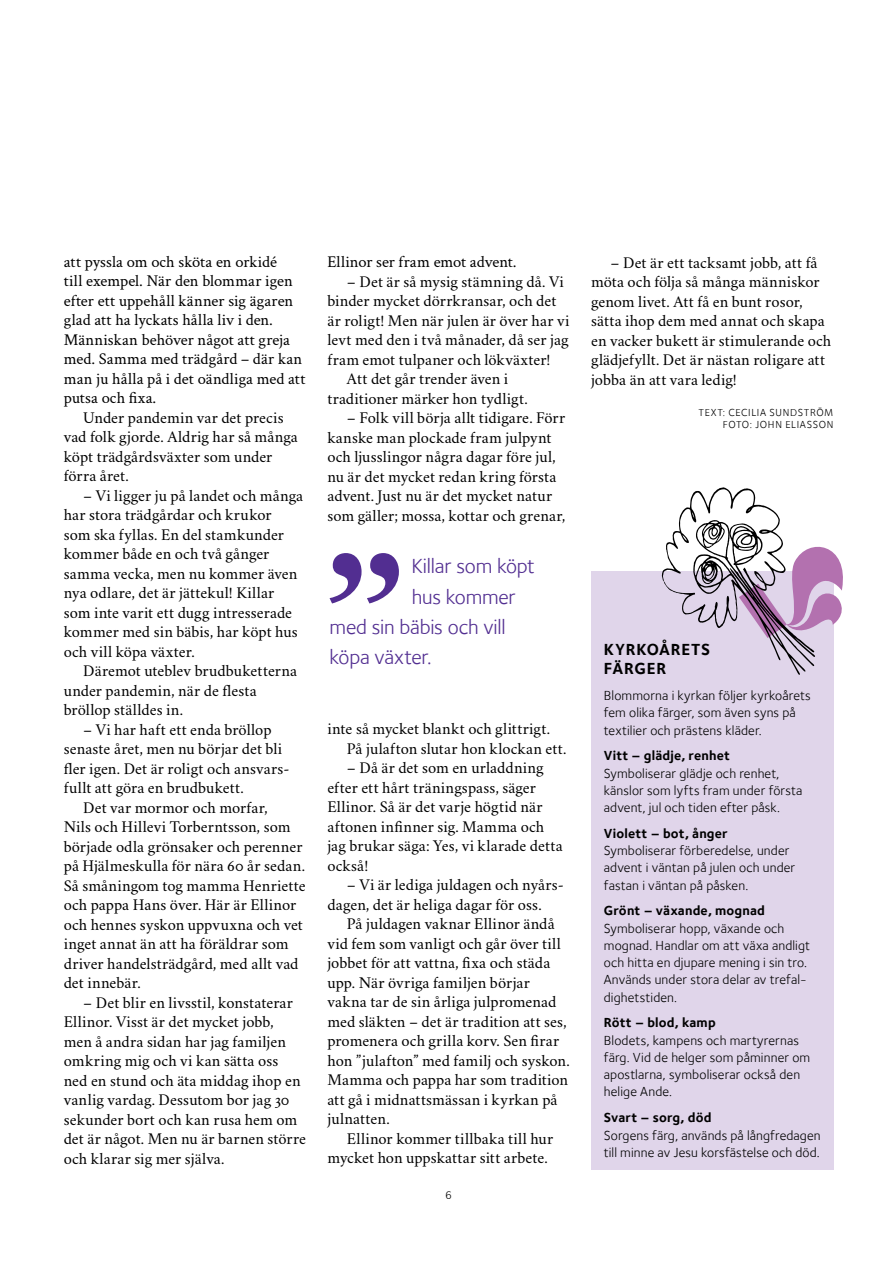
<style>
.page{position:relative;width:893px;height:1263px;background:#fff}
.page>*{position:absolute;margin:0;border:0;box-sizing:border-box;transform-origin:0 0}
.t1{font:21px "Foundry Sterling Book OSF";letter-spacing:-.01em;color:#522e91}
.t2{font:16.5px/19.5px "Crimson Svk 2.0";letter-spacing:.005em;color:#000}
.t3{font:16.5px/19.5px "Crimson Svk";letter-spacing:.005em;color:#000}
.t4{font:16.5px/19.5px "Foundry Sterling Bold OSF";letter-spacing:.045em;color:#000}
.t5{font:13.5px/17.2px "Foundry Sterling Book OSF";letter-spacing:.01em;color:#000}
.t6{font:700 13.5px "Foundry Sterling";letter-spacing:.015em;color:#000}
.t7{font:12px "Foundry Sterling Book OSF";color:#000}
.t8{font:10.5px/12px "Foundry Sterling Book OSF";letter-spacing:.065em;color:#000;text-align:right}
</style>
<div class="page">
<svg style="left:330px;top:553px;width:69px;height:50px"></svg>
<div style="left:591px;top:571px;width:242px;height:598px;background:#e0d5ea"></div>
<svg style="left:662px;top:487px;width:181px;height:188px"></svg>
<p class="t3" style="left:64px;top:251px;width:243px">att pyssla om och sköta en orkidé<br>till exempel. När den blommar igen efter ett uppehåll känner sig ägaren glad att ha lyckats hålla liv i den.<br>Människan behöver något att greja med. Samma med trädgård – där kan man ju hålla på i det oändliga med att putsa och fixa.</p>
<p class="t2" style="left:64px;top:407px;width:236px;text-indent:20px">Under pandemin var det precis vad folk gjorde. Aldrig har så många köpt trädgårdsväxter som under förra året.</p>
<p class="t2" style="left:64px;top:485px;width:241px;text-indent:20px">– Vi ligger ju på landet och många har stora trädgårdar och krukor<br>som ska fyllas. En del stamkunder kommer både en och två gånger samma vecka, men nu kommer även nya odlare, det är jättekul! Killar som inte varit ett dugg intresserade kommer med sin bäbis, har köpt hus och vill köpa växter.</p>
<p class="t2" style="left:64px;top:660px;width:235px;text-indent:20px">Däremot uteblev brudbuketterna under pandemin, när de flesta bröllop ställdes in.</p>
<p class="t2" style="left:64px;top:719px;width:227px;text-indent:20px">– Vi har haft ett enda bröllop senaste året, men nu börjar det bli fler igen. Det är roligt och ansvars&shy;fullt att göra en brudbukett.</p>
<p class="t2" style="left:64px;top:797px;width:244px;text-indent:20px">Det var mormor och morfar,<br>Nils och Hillevi Torberntsson, som började odla grönsaker och perenner på Hjälmeskulla för nära 60 år sedan.<br>Så småningom tog mamma Henriette och pappa Hans över. Här är Ellinor och hennes syskon uppvuxna och vet inget annat än att ha föräldrar som driver handelsträdgård, med allt vad det innebär.</p>
<p class="t2" style="left:64px;top:992px;width:244px;text-indent:20px">– Det blir en livsstil, konstaterar<br>Ellinor. Visst är det mycket jobb,<br>men å andra sidan har jag familjen omkring mig och vi kan sätta oss ned en stund och äta middag ihop en vanlig vardag. Dessutom bor jag 30 sekunder bort och kan rusa hem om det är något. Men nu är barnen större och klarar sig mer själva.</p>
<p class="t3" style="left:327px;top:251px;width:191px">Ellinor ser fram emot advent.</p>
<p class="t2" style="left:347px;top:270px;width:218px">– Det är så mysig stämning då. Vi</p>
<p class="t2" style="left:327px;top:290px;width:230px">binder mycket dörrkransar, och det</p>
<p class="t2" style="left:327px;top:309px;width:244px">är roligt! Men när julen är över har vi</p>
<p class="t2" style="left:327px;top:329px;width:243px">levt med den i två månader, då ser jag</p>
<p class="t2" style="left:327px;top:348px;width:225px">fram emot tulpaner och lökväxter!</p>
<p class="t2" style="left:347px;top:368px;width:163px">Att det går trender även i</p>
<p class="t2" style="left:327px;top:387px;width:202px">traditioner märker hon tydligt.</p>
<p class="t2" style="left:327px;top:407px;width:239px;text-indent:20px">– Folk vill börja allt tidigare. Förr kanske man plockade fram julpynt och ljusslingor några dagar före jul, nu är det mycket redan kring första advent. Just nu är det mycket natur som gäller; mossa, kottar och grenar,</p>
<p class="t2" style="left:591px;top:251px;width:242px;text-indent:20px">– Det är ett tacksamt jobb, att få möta och följa så många människor genom livet. Att få en bunt rosor, sätta ihop dem med annat och skapa en vacker bukett är stimulerande och glädjefyllt. Det är nästan roligare att jobba än att vara ledig!</p>
<p class="t8" style="left:698px;top:406px;width:136px">TEXT: CECILIA SUNDSTRÖM<br>FOTO: JOHN ELIASSON</p>
<p class="t1" style="left:412px;top:554px;width:125px">Killar som köpt</p>
<p class="t1" style="left:412px;top:584px;width:106px">hus kommer</p>
<p class="t1" style="left:330px;top:614px;width:178px">med sin bäbis och vill</p>
<p class="t1" style="left:330px;top:644px;width:104px">köpa växter.</p>
<p class="t4" style="left:604px;top:639px;width:108px">KYRKOÅRETS<br>FÄRGER</p>
<p class="t5" style="left:604px;top:687px;width:209px">Blommorna i kyrkan följer kyrkoårets fem olika färger, som även syns på textilier och prästens kläder.</p>
<p class="t6" style="left:604px;top:748px;width:128px">Vitt – glädje, renhet</p>
<p class="t5" style="left:604px;top:764px;width:200px">Symboliserar glädje och renhet, känslor som lyfts fram under första advent, jul och tiden efter påsk.</p>
<p class="t6" style="left:604px;top:825px;width:126px">Violett – bot, ånger</p>
<p class="t5" style="left:604px;top:842px;width:193px">Symboliserar förberedelse, under advent i väntan på julen och under fastan i väntan på påsken.</p>
<p class="t6" style="left:604px;top:903px;width:163px">Grönt – växande, mognad</p>
<p class="t5" style="left:604px;top:919px;width:208px">Symboliserar hopp, växande och mognad. Handlar om att växa andligt och hitta en djupare mening i sin tro.<br>Används under stora delar av trefal&shy;dighetstiden.</p>
<p class="t6" style="left:604px;top:1015px;width:113px">Rött – blod, kamp</p>
<p class="t5" style="left:604px;top:1031px;width:208px">Blodets, kampens och martyrernas färg. Vid de helger som påminner om apostlarna, symboliserar också den helige Ande.</p>
<p class="t6" style="left:604px;top:1110px;width:109px">Svart – sorg, död</p>
<p class="t5" style="left:604px;top:1126px;width:218px">Sorgens färg, används på långfredagen till minne av Jesu korsfästelse och död.</p>
<p class="t2" style="left:347px;top:718px;width:221px;text-indent:-20px">inte så mycket blankt och glittrigt.<br>På julafton slutar hon klockan ett.</p>
<p class="t2" style="left:327px;top:757px;width:237px;text-indent:20px">– Då är det som en urladdning efter ett hårt träningspass, säger<br>Ellinor. Så är det varje högtid när aftonen infinner sig. Mamma och jag brukar säga: Yes, vi klarade detta också!</p>
<p class="t2" style="left:327px;top:874px;width:238px;text-indent:20px">– Vi är lediga juldagen och nyårs&shy;dagen, det är heliga dagar för oss.</p>
<p class="t2" style="left:327px;top:913px;width:244px;text-indent:20px">På juldagen vaknar Ellinor ändå vid fem som vanligt och går över till jobbet för att vattna, fixa och städa upp. När övriga familjen börjar vakna tar de sin årliga julpromenad med släkten – det är tradition att ses, promenera och grilla korv. Sen firar hon ”julafton” med familj och syskon.<br>Mamma och pappa har som tradition att gå i midnattsmässan i kyrkan på julnatten.</p>
<p class="t2" style="left:327px;top:1128px;width:227px;text-indent:20px">Ellinor kommer tillbaka till hur mycket hon uppskattar sitt arbete.</p>
<p class="t7" style="left:445px;top:1188px;width:8px">6</p>
</div>
